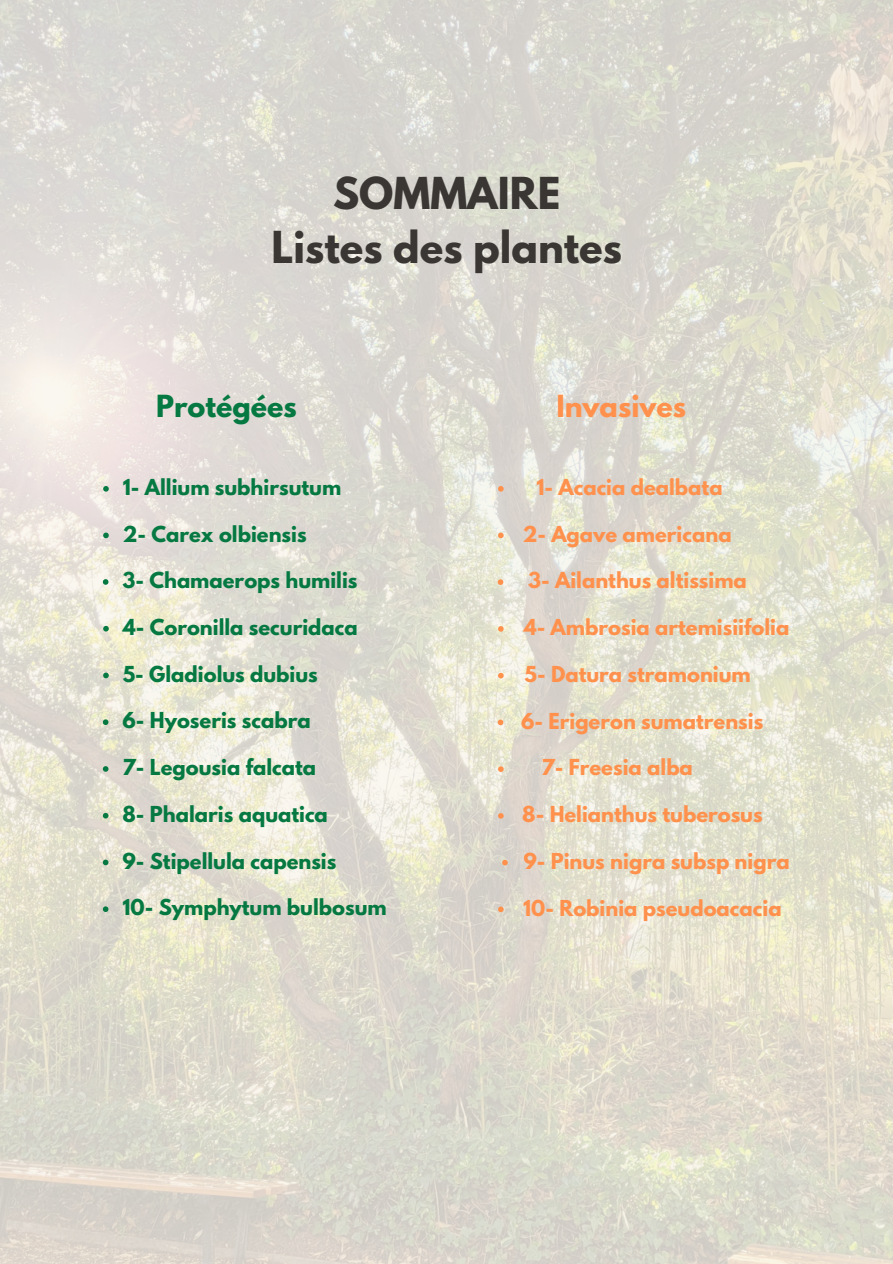
<style>
.page{position:relative;width:893px;height:1264px;background:#fff}
.page>*{position:absolute;margin:0;border:0;box-sizing:border-box;transform-origin:0 0}
.t1{font:700 39px/54px "League Spartan";color:#393633;text-align:center}
.t2{font:700 27px "League Spartan";color:#057941}
.t3{font:700 27px "League Spartan";color:#ff914d}
.t4{font:700 19.5px "League Spartan";color:#ff914d}
.t5{font:700 19.5px "League Spartan";color:#057941}
</style>
<div class="page">
<img style="left:0;top:0;width:892px;height:1263px">
<svg style="left:103px;top:486px;width:6px;height:5px"></svg>
<svg style="left:103px;top:579px;width:5px;height:5px"></svg>
<svg style="left:103px;top:532px;width:6px;height:6px"></svg>
<svg style="left:103px;top:626px;width:6px;height:5px"></svg>
<svg style="left:103px;top:672px;width:6px;height:6px"></svg>
<svg style="left:103px;top:719px;width:5px;height:6px"></svg>
<svg style="left:103px;top:766px;width:5px;height:5px"></svg>
<svg style="left:103px;top:812px;width:5px;height:6px"></svg>
<svg style="left:103px;top:859px;width:5px;height:6px"></svg>
<svg style="left:103px;top:906px;width:5px;height:6px"></svg>
<svg style="left:498px;top:486px;width:5px;height:5px"></svg>
<svg style="left:497px;top:579px;width:6px;height:6px"></svg>
<svg style="left:498px;top:532px;width:5px;height:6px"></svg>
<svg style="left:498px;top:626px;width:5px;height:5px"></svg>
<svg style="left:498px;top:673px;width:5px;height:5px"></svg>
<svg style="left:497px;top:719px;width:6px;height:6px"></svg>
<svg style="left:498px;top:766px;width:5px;height:6px"></svg>
<svg style="left:498px;top:813px;width:5px;height:5px"></svg>
<svg style="left:502px;top:859px;width:5px;height:6px"></svg>
<svg style="left:498px;top:906px;width:5px;height:6px"></svg>
<p class="t1" style="left:271px;top:172px;width:352px">SOMMAIRE<br>Listes des plantes</p>
<p class="t2" style="left:156px;top:392px;width:142px">Protégées</p>
<p class="t3" style="left:556px;top:392px;width:131px">Invasives</p>
<h1 class="t5" style="left:123px;top:477px;width:220px">1- Allium subhirsutum</h1>
<p class="t4" style="left:536px;top:477px;width:188px">1- Acacia dealbata</p>
<p class="t5" style="left:123px;top:524px;width:185px">2- Carex olbiensis</p>
<p class="t4" style="left:522px;top:524px;width:210px">2- Agave americana</p>
<h2 class="t5" style="left:122px;top:570px;width:236px">3- Chamaerops humilis</h2>
<h2 class="t4" style="left:528px;top:571px;width:220px">3- Ailanthus altissima</h2>
<p class="t5" style="left:123px;top:617px;width:236px">4- Coronilla securidaca</p>
<p class="t5" style="left:123px;top:664px;width:196px">5- Gladiolus dubius</p>
<p class="t5" style="left:122px;top:710px;width:190px">6- Hyoseris scabra</p>
<p class="t5" style="left:122px;top:757px;width:195px">7- Legousia falcata</p>
<p class="t5" style="left:122px;top:804px;width:207px">8- Phalaris aquatica</p>
<p class="t5" style="left:122px;top:851px;width:215px">9- Stipellula capensis</p>
<p class="t5" style="left:122px;top:897px;width:266px">10- Symphytum bulbosum</p>
<p class="t4" style="left:523px;top:617px;width:267px">4- Ambrosia artemisiifolia</p>
<p class="t4" style="left:524px;top:664px;width:228px">5- Datura stramonium</p>
<p class="t4" style="left:521px;top:711px;width:244px">6- Erigeron sumatrensis</p>
<p class="t4" style="left:541px;top:757px;width:153px">7- Freesia alba</p>
<p class="t4" style="left:522px;top:804px;width:242px">8- Helianthus tuberosus</p>
<p class="t4" style="left:523px;top:851px;width:268px">9- Pinus nigra subsp nigra</p>
<p class="t4" style="left:523px;top:898px;width:260px">10- Robinia pseudoacacia</p>
</div>
